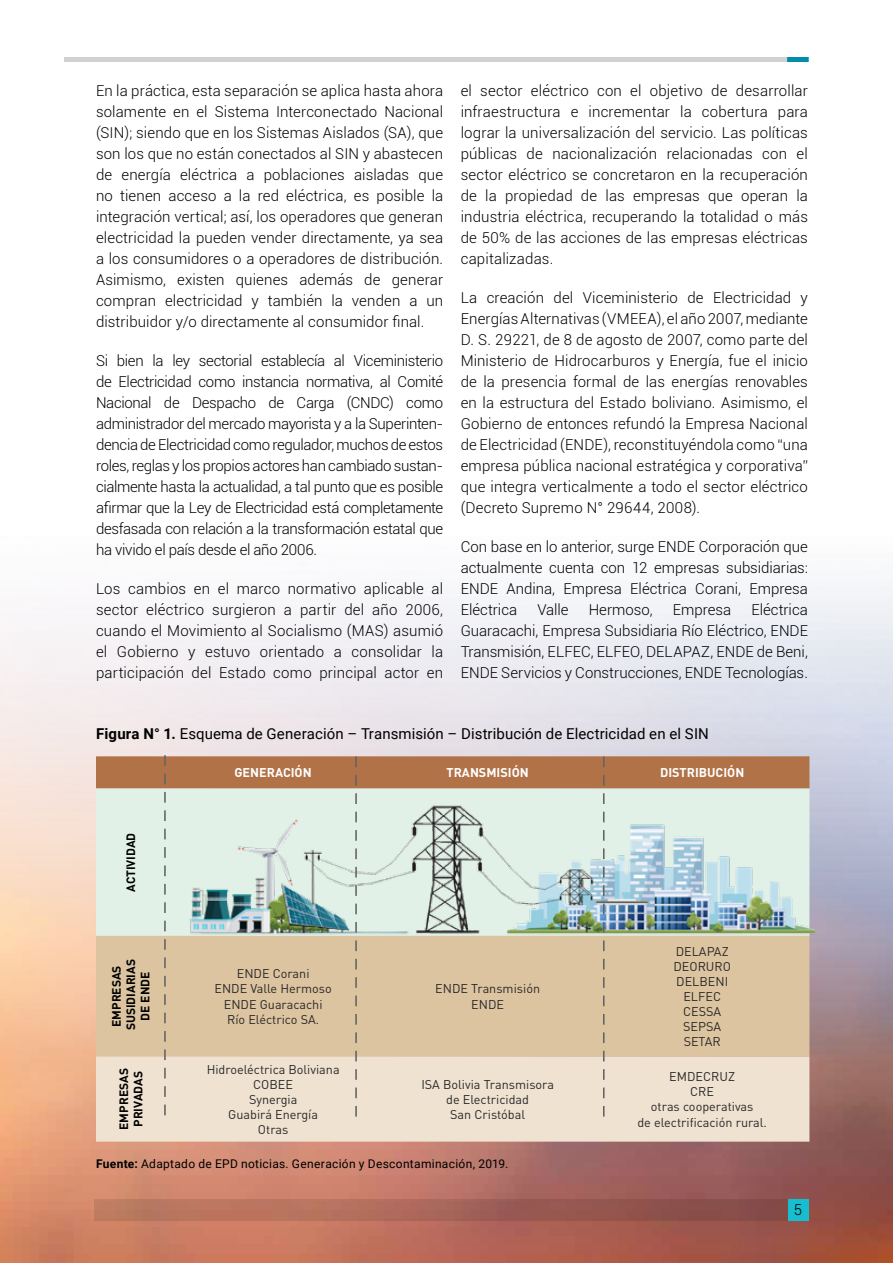
<style>
.page{position:relative;width:893px;height:1263px;background:#fff}
.page>*{position:absolute;margin:0;border:0;box-sizing:border-box;transform-origin:0 0}
.t1{font:300 15px/21px "Roboto";letter-spacing:.005em;color:#000;text-align:justify}
.t2{font:15px "Roboto";letter-spacing:.01em;color:#000}
.t3{font:12.6px/15.1px "DIN Pro";color:#292829;text-align:center}
.t4{font:700 12.6px "DIN Pro";color:#fff}
.t5{font:12px "Roboto";letter-spacing:.025em;color:#000}
.t6{font:700 12px/14.4px "DIN Pro";color:#000;text-align:center}
.s1{font-weight:700}
</style>
<div class="page">
<img style="left:0;top:587px;width:893px;height:676px">
<div style="left:96px;top:1116px;width:713px;height:26px;background:#efe2d0"></div>
<svg style="left:96px;top:755px;width:713px;height:361px;background:#d4cbb6"></svg>
<div style="left:788px;top:1199px;width:20px;height:21px;background:#16becf"></div>
<div style="left:94px;top:1200px;width:694px;height:21px;background:linear-gradient(to right,#c78066,#834848)"></div>
<hr style="left:787px;top:58px;width:21px;height:4px;background:#018da8">
<hr style="left:64px;top:58px;width:723px;height:4px;background:#cfd1d3">
<p class="t1" style="left:96px;top:80px;width:349px">En la práctica, esta separación se aplica hasta ahora solamente en el Sistema Interconectado Nacional (SIN); siendo que en los Sistemas Aislados (SA), que son los que no están conectados al SIN y abastecen de energía eléctrica a poblaciones aisladas que no tienen acceso a la red eléctrica, es posible la integración vertical; así, los operadores que generan electricidad la pueden vender directamente, ya sea a los consumidores o a operadores de distribución.<br>Asimismo, existen quienes además de generar compran electricidad y también la venden a un distribuidor y/o directamente al consumidor final.</p>
<p class="t1" style="left:96px;top:350px;width:349px">Si bien la ley sectorial establecía al Viceministerio de Electricidad como instancia normativa, al Comité Nacional de Despacho de Carga (CNDC) como administrador del mercado mayorista y a la Superinten&shy;dencia de Electricidad como regulador, muchos de estos roles, reglas y los propios actores han cambiado sustan&shy;cialmente hasta la actualidad, a tal punto que es posible afirmar que la Ley de Electricidad está completamente desfasada con relación a la transformación estatal que ha vivido el país desde el año 2006.</p>
<p class="t1" style="left:96px;top:578px;width:349px">Los cambios en el marco normativo aplicable al sector eléctrico surgieron a partir del año 2006, cuando el Movimiento al Socialismo (MAS) asumió el Gobierno y estuvo orientado a consolidar la participación del Estado como principal actor en</p>
<p class="t1" style="left:461px;top:80px;width:349px">el sector eléctrico con el objetivo de desarrollar infraestructura e incrementar la cobertura para lograr la universalización del servicio. Las políticas públicas de nacionalización relacionadas con el sector eléctrico se concretaron en la recuperación de la propiedad de las empresas que operan la industria eléctrica, recuperando la totalidad o más de 50% de las acciones de las empresas eléctricas capitalizadas.</p>
<p class="t1" style="left:461px;top:287px;width:349px">La creación del Viceministerio de Electricidad y Energías Alternativas (VMEEA), el año 2007, mediante D. S. 29221, de 8 de agosto de 2007, como parte del Ministerio de Hidrocarburos y Energía, fue el inicio de la presencia formal de las energías renovables en la estructura del Estado boliviano. Asimismo, el Gobierno de entonces refundó la Empresa Nacional de Electricidad (ENDE), reconstituyéndola como “una empresa pública nacional estratégica y corporativa” que integra verticalmente a todo el sector eléctrico (Decreto Supremo N° 29644, 2008).</p>
<p class="t1" style="left:461px;top:536px;width:349px">Con base en lo anterior, surge ENDE Corporación que actualmente cuenta con 12 empresas subsidiarias:<br>ENDE Andina, Empresa Eléctrica Corani, Empresa Eléctrica</p>
<p class="t1" style="left:461px;top:599px;width:349px;text-indent:291px">Eléctrica Guaracachi, Empresa Subsidiaria Río Eléctrico, ENDE Transmisión, ELFEC, ELFEO, DELAPAZ, ENDE de Beni, ENDE Servicios y Construcciones, ENDE Tecnologías.</p>
<p class="t1" style="left:537px;top:599px;width:33px">Valle</p>
<p class="t1" style="left:589px;top:599px;width:66px">Hermoso,</p>
<p class="t1" style="left:673px;top:599px;width:60px">Empresa</p>
<p class="t2" style="left:96px;top:723px;width:614px"><span class="s1">Figura N° 1.</span> Esquema de Generación – Transmisión – Distribución de Electricidad en el SIN</p>
<p class="t6" style="left:123px;top:892px;width:61px;rotate:-90deg">ACTIVIDAD</p>
<p class="t4" style="left:235px;top:764px;width:79px">GENERACIÓN</p>
<p class="t4" style="left:447px;top:764px;width:84px">TRANSMISIÓN</p>
<p class="t4" style="left:660px;top:764px;width:86px">DISTRIBUCIÓN</p>
<p class="t6" style="left:109px;top:1030px;width:73px;rotate:-90deg">EMPRESAS<br>SUSIDIARIAS<br>DE ENDE</p>
<p class="t3" style="left:214px;top:966px;width:119px">ENDE Corani<br>ENDE Valle Hermoso<br>ENDE Guaracachi<br>Río Eléctrico SA.</p>
<p class="t6" style="left:116px;top:1130px;width:63px;text-align:left;rotate:-90deg">EMPRESAS<br>PRIVADAS</p>
<p class="t3" style="left:207px;top:1061px;width:134px">Hidroeléctrica Boliviana<br>COBEE<br>Synergia<br>Guabirá Energía<br>Otras</p>
<p class="t3" style="left:435px;top:981px;width:106px">ENDE Transmisión<br>ENDE</p>
<p class="t3" style="left:673px;top:943px;width:59px">DELAPAZ<br>DEORURO<br>DELBENI<br>ELFEC<br>CESSA<br>SEPSA<br>SETAR</p>
<p class="t3" style="left:421px;top:1076px;width:134px">ISA Bolivia Transmisora de Electricidad<br>San Cristóbal</p>
<p class="t3" style="left:637px;top:1068px;width:131px">EMDECRUZ<br>CRE<br>otras cooperativas<br>de electrificación rural.</p>
<p class="t5" style="left:96px;top:1156px;width:414px"><span class="s1">Fuente:</span> Adaptado de EPD noticias. Generación y Descontaminación, 2019.</p>
<p class="t1" style="left:794px;top:1199px;width:10px">5</p>
</div>
